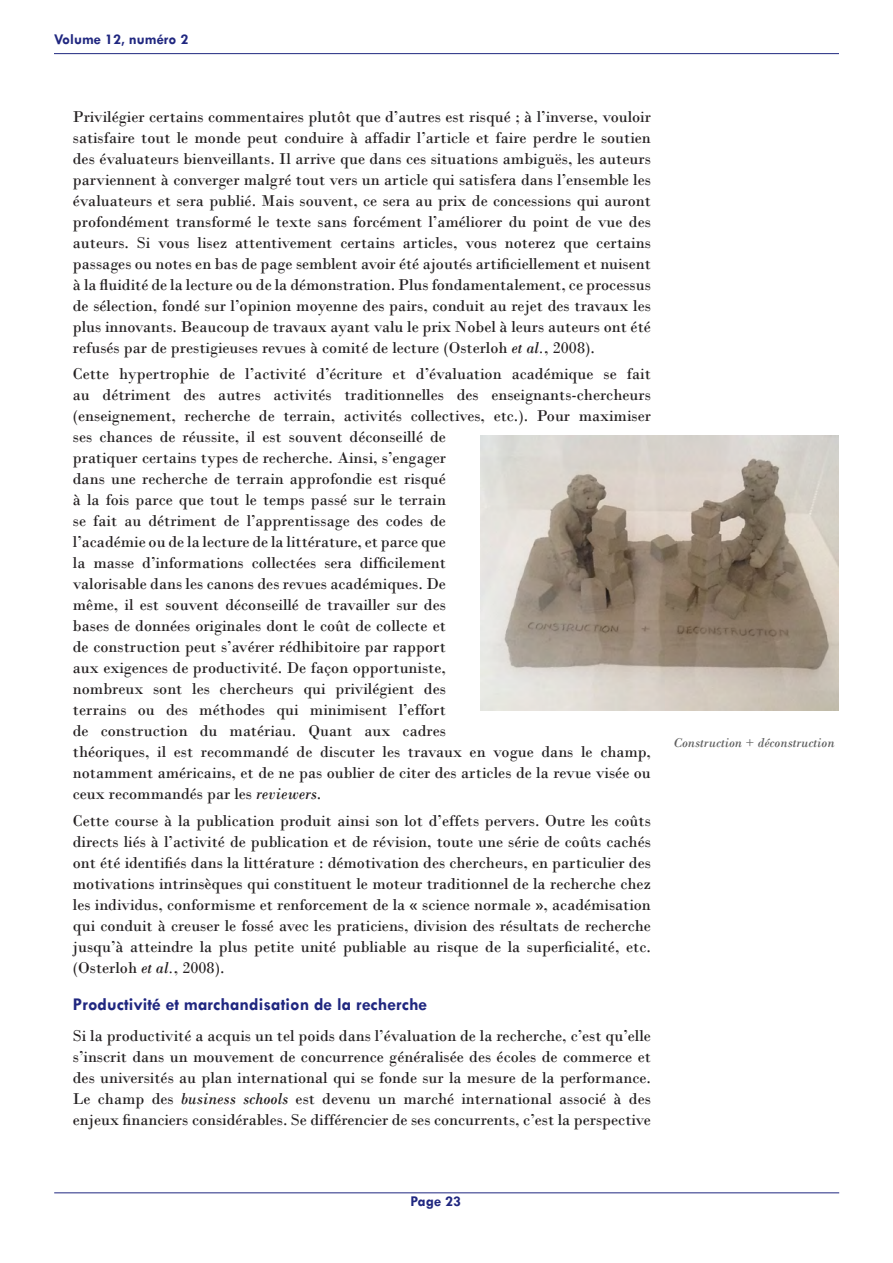
<style>
.page{position:relative;width:893px;height:1263px;background:#fff}
.page>*{position:absolute;margin:0;border:0;box-sizing:border-box;transform-origin:0 0}
.Article_-_Sous_titre{font:700 18px "Tw Cen";color:#202780}
.Article_-_Texte{font:16.5px/21px "Bodoni";color:#231f20;text-align:justify}
.Article_-_Auteur_2_o{font:700 15px "Tw Cen";color:#202780}
.Article_-_Légendes_p{font:italic 13.5px "Bodoni";color:#5f5f5f}
.s1{font-style:italic}
</style>
<div class="page">
<hr style="left:54px;top:1192px;width:785px;height:1px;background:#202780">
<hr style="left:54px;top:53px;width:785px;height:1px;background:#202780">
<img style="left:480px;top:436px;width:359px;height:274px">
<p class="Article_-_Auteur_2_o" style="left:54px;top:30px;width:136px">Volume 12, numéro 2</p>
<p class="Article_-_Texte" style="left:73px;top:106px;width:579px">Privilégier certains commentaires plutôt que d’autres est risqué ; à l’inverse, vouloir satisfaire tout le monde peut conduire à affadir l’article et faire perdre le soutien des évaluateurs bienveillants. Il arrive que dans ces situations ambiguës, les auteurs parviennent à converger malgré tout vers un article qui satisfera dans l’ensemble les évaluateurs et sera publié. Mais souvent, ce sera au prix de concessions qui auront profondément transformé le texte sans forcément l’améliorer du point de vue des auteurs. Si vous lisez attentivement certains articles, vous noterez que certains passages ou notes en bas de page semblent avoir été ajoutés artificiellement et nuisent à la fluidité de la lecture ou de la démonstration. Plus fondamentalement, ce processus de sélection, fondé sur l’opinion moyenne des pairs, conduit au rejet des travaux les plus innovants. Beaucoup de travaux ayant valu le prix Nobel à leurs auteurs ont été refusés par de prestigieuses revues à comité de lecture (Osterloh <span class="s1">et al.</span>, 2008).</p>
<p class="Article_-_Texte" style="left:73px;top:363px;width:579px;text-align:left">Cette hypertrophie de l’activité d’écriture et d’évaluation académique se fait au détriment des autres activités traditionnelles des enseignants-chercheurs (enseignement, recherche de terrain, activités collectives, etc.). Pour maximiser ses chances de réussite, il est souvent déconseillé de<br>pratiquer certains types de recherche. Ainsi, s’engager<br>dans une recherche de terrain approfondie est risqué<br>à la fois parce que tout le temps passé sur le terrain<br>se fait au détriment de l’apprentissage des codes de<br>l’académie ou de la lecture de la littérature, et parce que<br>la masse d’informations collectées sera difficilement<br>valorisable dans les canons des revues académiques. De<br>même, il est souvent déconseillé de travailler sur des<br>bases de données originales dont le coût de collecte et<br>de construction peut s’avérer rédhibitoire par rapport<br>aux exigences de productivité. De façon opportuniste,<br>nombreux sont les chercheurs qui privilégient des<br>terrains ou des méthodes qui minimisent l’effort<br>de construction du matériau. Quant aux cadres<br>théoriques, il est recommandé de discuter les travaux en vogue dans le champ, notamment américains, et de ne pas oublier de citer des articles de la revue visée ou ceux recommandés par les <span class="s1">reviewers</span>.</p>
<p class="Article_-_Texte" style="left:73px;top:810px;width:579px">Cette course à la publication produit ainsi son lot d’effets pervers. Outre les coûts directs liés à l’activité de publication et de révision, toute une série de coûts cachés ont été identifiés dans la littérature : démotivation des chercheurs, en particulier des motivations intrinsèques qui constituent le moteur traditionnel de la recherche chez les individus, conformisme et renforcement de la « science normale », académisation qui conduit à creuser le fossé avec les praticiens, division des résultats de recherche jusqu’à atteindre la plus petite unité publiable au risque de la superficialité, etc. (Osterloh <span class="s1">et al.</span>, 2008).</p>
<p class="Article_-_Sous_titre" style="left:73px;top:993px;width:356px">Productivité et marchandisation de la recherche</p>
<p class="Article_-_Texte" style="left:73px;top:1025px;width:579px">Si la productivité a acquis un tel poids dans l’évaluation de la recherche, c’est qu’elle s’inscrit dans un mouvement de concurrence généralisée des écoles de commerce et des universités au plan international qui se fonde sur la mesure de la performance.<br>Le champ des <span class="s1">business schools</span> est devenu un marché international associé à des enjeux financiers considérables. Se différencier de ses concurrents, c’est la perspective</p>
<p class="Article_-_Légendes_p" style="left:673px;top:734px;width:163px">Construction + déconstruction</p>
<p class="Article_-_Auteur_2_o" style="left:411px;top:1192px;width:52px">Page 23</p>
</div>
